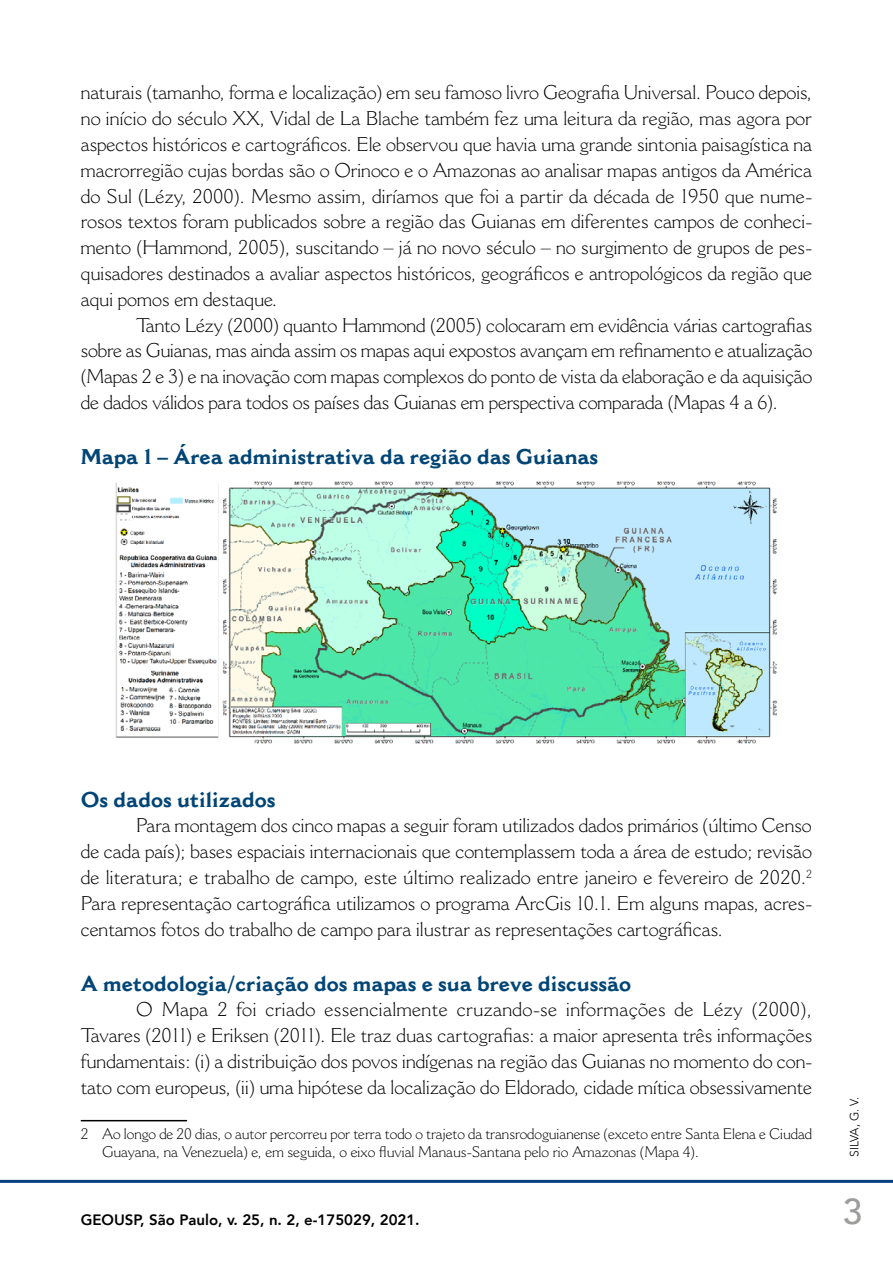
<style>
.page{position:relative;width:893px;height:1263px;background:#fff}
.page>*{position:absolute;margin:0;border:0;box-sizing:border-box;transform-origin:0 0}
.t1{font:500 36px "Avenir";color:#9d9d9c}
.t2{font:700 21px "Cantoria MT Std";color:#004576}
.t3{font:300 19.5px/25.8px "Cantoria MT Std";color:#000;text-align:justify}
.t4{font:300 15px/18px "Cantoria MT Std";color:#000}
.t5{font:800 15px "Avenir";color:#000}
.t6{font:300 12px "Avenir";letter-spacing:-.03em;color:#000}
</style>
<div class="page">
<hr style="left:0;top:1180px;width:893px;height:3px;background:#094081">
<img style="left:115px;top:481px;width:662px;height:263px">
<hr style="left:81px;top:1120px;width:106px;height:1px;background:#000">
<p class="t3" style="left:81px;top:80px;width:733px">naturais (tamanho, forma e localização) em seu famoso livro Geografia Universal. Pouco depois, no início do século XX, Vidal de La Blache também fez uma leitura da região, mas agora por aspectos históricos e cartográficos. Ele observou que havia uma grande sintonia paisagística na macrorregião cujas bordas são o Orinoco e o Amazonas ao analisar mapas antigos da América do Sul (Lézy, 2000). Mesmo assim, diríamos que foi a partir da década de 1950 que nume&shy;rosos textos foram publicados sobre a região das Guianas em diferentes campos de conheci&shy;mento (Hammond, 2005), suscitando – já no novo século – no surgimento de grupos de pes&shy;quisadores destinados a avaliar aspectos históricos, geográficos e antropológicos da região que aqui pomos em destaque.</p>
<p class="t3" style="left:81px;top:312px;width:733px;text-indent:55px">Tanto Lézy (2000) quanto Hammond (2005) colocaram em evidência várias cartografias sobre as Guianas, mas ainda assim os mapas aqui expostos avançam em refinamento e atualização (Mapas 2 e 3) e na inovação com mapas complexos do ponto de vista da elaboração e da aquisição de dados válidos para todos os países das Guianas em perspectiva comparada (Mapas 4 a 6).</p>
<p class="t2" style="left:81px;top:444px;width:519px">Mapa 1 – Área administrativa da região das Guianas</p>
<p class="t2" style="left:81px;top:787px;width:196px">Os dados utilizados</p>
<p class="t3" style="left:81px;top:813px;width:733px;text-indent:55px">Para montagem dos cinco mapas a seguir foram utilizados dados primários (último Censo de cada país); bases espaciais internacionais que contemplassem toda a área de estudo; revisão de literatura; e trabalho de campo, este último realizado entre janeiro e fevereiro de 2020.<sup>2<br></sup>Para representação cartográfica utilizamos o programa ArcGis 10.1. Em alguns mapas, acres&shy;centamos fotos do trabalho de campo para ilustrar as representações cartográficas.</p>
<p class="t2" style="left:81px;top:971px;width:552px">A metodologia/criação dos mapas e sua breve discussão</p>
<p class="t3" style="left:81px;top:997px;width:733px;text-indent:55px">O Mapa 2 foi criado essencialmente cruzando-se informações de Lézy (2000), Tavares (2011) e Eriksen (2011). Ele traz duas cartografias: a maior apresenta três informações fundamentais: (i) a distribuição dos povos indígenas na região das Guianas no momento do con&shy;tato com europeus, (ii) uma hipótese da localização do Eldorado, cidade mítica obsessivamente</p>
<p class="t4" style="left:102px;top:1124px;width:712px;text-indent:-21px">2 Ao longo de 20 dias, o autor percorreu por terra todo o trajeto da transrodoguianense (exceto entre Santa Elena e Ciudad<br>Guayana, na Venezuela) e, em seguida, o eixo fluvial Manaus-Santana pelo rio Amazonas (Mapa 4).</p>
<p class="t5" style="left:81px;top:1208px;width:340px">GEOUSP, São Paulo, v. 25, n. 2, e-175029, 2021.</p>
<p class="t6" style="left:847px;top:1157px;width:61px;rotate:-90deg">SILVA, G. V.</p>
<h1 class="t1" style="left:842px;top:1180px;width:22px">3</h1>
</div>
